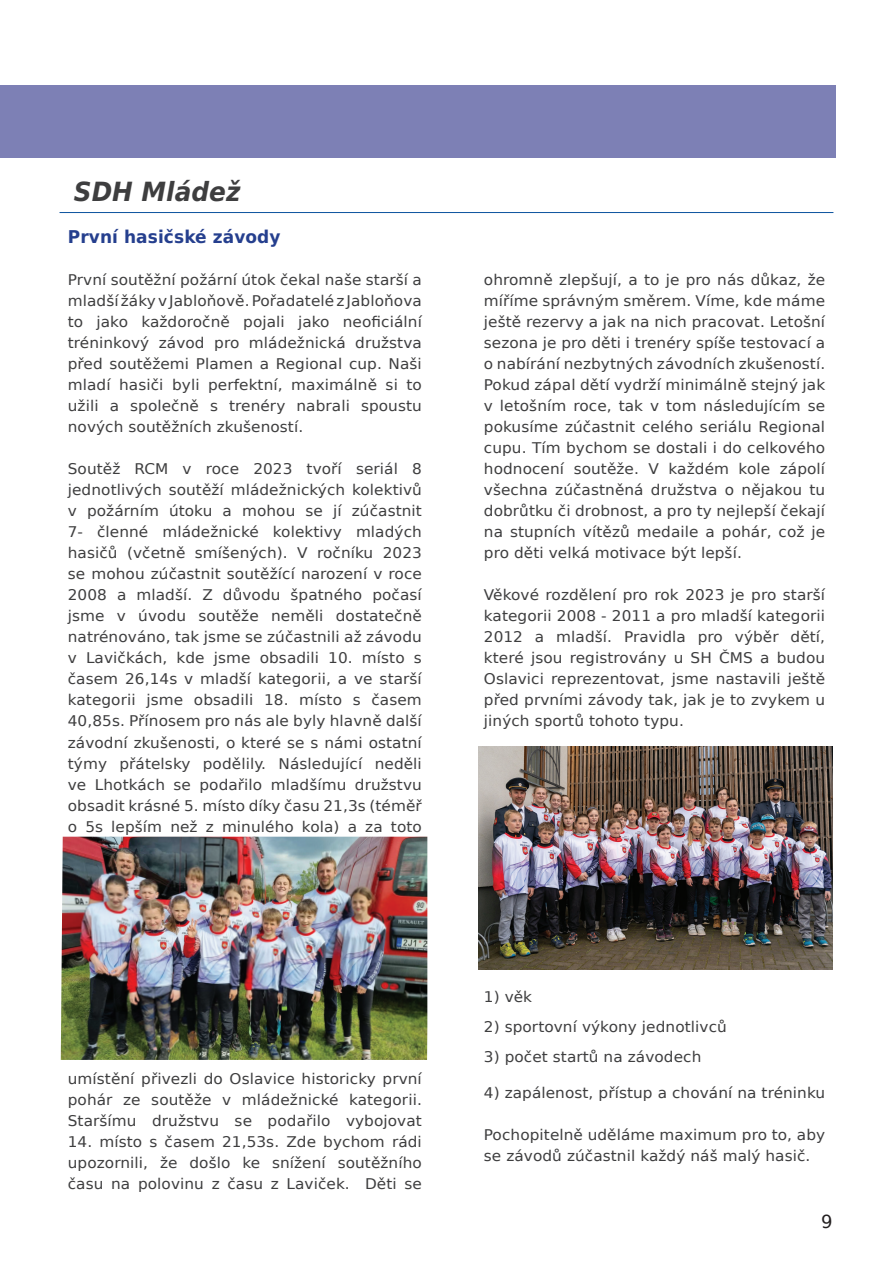
<style>
.page{position:relative;width:893px;height:1263px;background:#fff}
.page>*{position:absolute;margin:0;border:0;box-sizing:border-box;transform-origin:0 0}
.t1{font:italic 700 26.4px "DejaVu Sans Condensed";color:#3e3e3f;scale:1.04 1}
.t2{font:18px "DejaVu Sans";color:#231f20}
.t3{font:700 17.7px "DejaVu Sans Condensed";letter-spacing:.005em;color:#253f8e;scale:1.07 1}
.t4{font:14.7px/21px "DejaVu Sans";letter-spacing:.005em;color:#3e3e3f;text-align:justify;scale:1.04 1}
</style>
<div class="page">
<hr style="left:0;top:85px;width:2px;height:72px;background:#7d80b5">
<div style="left:2px;top:85px;width:834px;height:72px;background:#7d80b5"></div>
<hr style="left:60px;top:212px;width:773px;height:1px;background:#0c539e">
<img style="left:61px;top:837px;width:366px;height:223px">
<img style="left:478px;top:746px;width:354px;height:223px">
<h1 class="t1" style="left:74px;top:171px;width:162px">SDH Mládež</h1>
<p class="t3" style="left:68px;top:223px;width:200px">První hasičské závody</p>
<p class="t4" style="left:68px;top:269px;width:342px">První soutěžní požární útok čekal naše starší a mladší žáky v Jabloňově. Pořadatelé z Jabloňova to jako každoročně pojali jako neoficiální tréninkový závod pro mládežnická družstva před soutěžemi Plamen a Regional cup. Naši mladí hasiči byli perfektní, maximálně si to užili a společně s trenéry nabrali spoustu nových soutěžních zkušeností.</p>
<p class="t4" style="left:68px;top:458px;width:342px">Soutěž RCM v roce 2023 tvoří seriál 8 jednotlivých soutěží mládežnických kolektivů v požárním útoku a mohou se jí zúčastnit 7- členné mládežnické kolektivy mladých hasičů (včetně smíšených). V ročníku 2023 se mohou zúčastnit soutěžící narození v roce 2008 a mladší. Z důvodu špatného počasí jsme v úvodu soutěže neměli dostatečně natrénováno, tak jsme se zúčastnili až závodu v Lavičkách, kde jsme obsadili 10. místo s časem 26,14s v mladší kategorii, a ve starší kategorii jsme obsadili 18. místo s časem 40,85s. Přínosem pro nás ale byly hlavně další závodní zkušenosti, o které se s námi ostatní týmy přátelsky podělily. Následující neděli ve Lhotkách se podařilo mladšímu družstvu obsadit krásné 5. místo díky času 21,3s (téměř o 5s lepším než z minulého kola) a za toto</p>
<p class="t4" style="left:484px;top:269px;width:330px">ohromně zlepšují, a to je pro nás důkaz, že míříme správným směrem. Víme, kde máme ještě rezervy a jak na nich pracovat. Letošní sezona je pro děti i trenéry spíše testovací a o nabírání nezbytných závodních zkušeností.<br>Pokud zápal dětí vydrží minimálně stejný jak v letošním roce, tak v tom následujícím se pokusíme zúčastnit celého seriálu Regional cupu. Tím bychom se dostali i do celkového hodnocení soutěže. V každém kole zápolí všechna zúčastněná družstva o nějakou tu dobrůtku či drobnost, a pro ty nejlepší čekají na stupních vítězů medaile a pohár, což je pro děti velká motivace být lepší.</p>
<p class="t4" style="left:484px;top:584px;width:330px">Věkové rozdělení pro rok 2023 je pro starší kategorii 2008 - 2011 a pro mladší kategorii 2012 a mladší. Pravidla pro výběr dětí, které jsou registrovány u SH ČMS a budou Oslavici reprezentovat, jsme nastavili ještě před prvními závody tak, jak je to zvykem u jiných sportů tohoto typu.</p>
<p class="t4" style="left:68px;top:1067px;width:342px">umístění přivezli do Oslavice historicky první pohár ze soutěže v mládežnické kategorii.<br>Staršímu družstvu se podařilo vybojovat</p>
<p class="t4" style="left:68px;top:1130px;width:342px">14. místo s časem 21,53s. Zde bychom rádi upozornili, že došlo ke snížení soutěžního času na polovinu z času z Laviček. Děti se</p>
<p class="t4" style="left:484px;top:986px;width:48px">1) věk</p>
<p class="t4" style="left:484px;top:1016px;width:235px">2) sportovní výkony jednotlivců</p>
<p class="t4" style="left:484px;top:1046px;width:211px">3) počet startů na závodech</p>
<p class="t4" style="left:484px;top:1082px;width:330px">4) zapálenost, přístup a chování na tréninku</p>
<p class="t4" style="left:484px;top:1124px;width:330px">Pochopitelně uděláme maximum pro to, aby se závodů zúčastnil každý náš malý hasič.</p>
<p class="t2" style="left:821px;top:1207px;width:13px">9</p>
</div>
